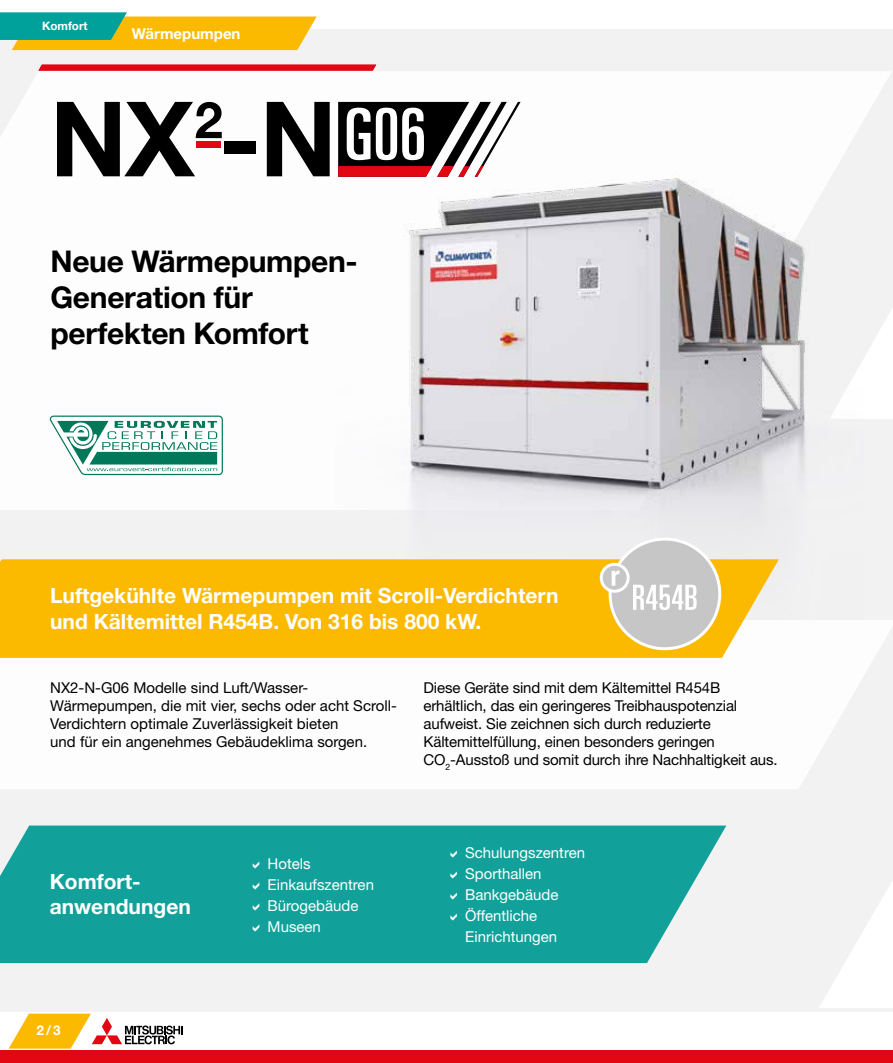
<style>
.page{position:relative;width:893px;height:1063px;background:#fff}
.page>*{position:absolute;margin:0;border:0;box-sizing:border-box;transform-origin:0 0}
.t1{font:700 104.25px "Helvetica Neue LT Std";color:#000}
.t2{font:ultra-condensed 71.55px "Univers LT Std";color:#fff}
.t3{font:700 50.7px "Helvetica Neue LT Std";color:#000}
.t4{font:700 30px/36px "Helvetica Neue LT Std";letter-spacing:-.01em;color:#000}
.t5{font:700 21px/25.2px "Helvetica Neue LT Std";color:#fff}
.t6{font:15px/18px "Helvetica Neue LT Std";letter-spacing:-.01em;color:#000}
.t7{font:15px/21px "Helvetica Neue LT Std";color:#fff}
.t8{font:700 15px "Helvetica Neue LT Std";color:#fff}
.t9{font:700 13.5px "Helvetica Neue LT Std";color:#fff}
.t10{font:700 11.55px "Helvetica Neue LT Std";color:#fff}
</style>
<div class="page">
<div style="left:0;top:30px;width:893px;height:1033px;background:#f2f2f2"></div>
<svg style="left:0;top:12px;width:317px;height:38px;background:#b6ba46"></svg>
<div style="left:0;top:1012px;width:893px;height:51px;background:#fff"></div>
<div style="left:0;top:1050px;width:893px;height:13px;background:#e30613"></div>
<svg style="left:9px;top:1014px;width:174px;height:35px"></svg>
<div style="left:0;top:72px;width:891px;height:438px;background:#fdfdfd"></div>
<div style="left:196px;top:142px;width:25px;height:6px;background:#e30613"></div>
<svg style="left:295px;top:102px;width:226px;height:75px"></svg>
<svg style="left:819px;top:881px;width:74px;height:127px"></svg>
<div style="left:0;top:826px;width:726px;height:137px;background:#12a19a"></div>
<svg style="left:38px;top:65px;width:338px;height:6px;background:#e30e1a"></svg>
<svg style="left:50px;top:416px;width:173px;height:59px"></svg>
<svg style="left:863px;top:307px;width:30px;height:112px"></svg>
<img style="left:336px;top:148px;width:527px;height:372px">
<div style="left:0;top:620px;width:893px;height:169px;background:#fdfdfd"></div>
<div style="left:0;top:559px;width:779px;height:99px;background:#fbba00"></div>
<svg style="left:601px;top:564px;width:27px;height:27px"></svg>
<div style="left:600px;top:563px;width:30px;height:30px;border:3px solid #fff;border-radius:50%"></div>
<svg style="left:607px;top:538px;width:114px;height:112px"></svg>
<svg style="left:450px;top:851px;width:7px;height:7px"></svg>
<svg style="left:450px;top:872px;width:7px;height:7px"></svg>
<svg style="left:450px;top:893px;width:7px;height:7px"></svg>
<svg style="left:450px;top:914px;width:7px;height:7px"></svg>
<svg style="left:253px;top:861px;width:7px;height:7px"></svg>
<svg style="left:253px;top:882px;width:7px;height:7px"></svg>
<svg style="left:253px;top:903px;width:7px;height:7px"></svg>
<svg style="left:253px;top:924px;width:7px;height:7px"></svg>
<p class="t10" style="left:42px;top:19px;width:47px">Komfort</p>
<p class="t8" style="left:132px;top:24px;width:110px">Wärmepumpen</p>
<h1 class="t1" style="left:50px;top:75px;width:289px">NX -N</h1>
<h3 class="t3" style="left:195px;top:89px;width:30px">2</h3>
<h2 class="t2" style="left:344px;top:94px;width:84px">G06</h2>
<h3 class="t4" style="left:50px;top:242px;width:309px">Neue Wärmepumpen-<br>Generation für perfekten Komfort</h3>
<h3 class="t5" style="left:50px;top:583px;width:510px">Luftgekühlte Wärmepumpen mit Scroll-Verdichtern und Kältemittel R454B. Von 316 bis 800 kW.</h3>
<p class="t6" style="left:50px;top:678px;width:348px">NX2-N-G06 Modelle sind Luft/Wasser-Wärmepumpen, die mit vier, sechs oder acht Scroll-Verdichtern optimale Zuverlässigkeit bieten<br>und für ein angenehmes Gebäudeklima sorgen.</p>
<p class="t6" style="left:424px;top:678px;width:356px">Diese Geräte sind mit dem Kältemittel R454B erhältlich, das ein geringeres Treibhauspotenzial aufweist. Sie zeichnen sich durch reduzierte Kältemittelfüllung, einen besonders geringen CO<sub>2</sub>-Ausstoß und somit durch ihre Nachhaltigkeit aus.</p>
<h3 class="t5" style="left:50px;top:869px;width:143px">Komfort&shy;anwendungen</h3>
<p class="t9" style="left:37px;top:1022px;width:26px">2/3</p>
<p class="t7" style="left:268px;top:853px;width:108px">Hotels<br>Einkaufszentren<br>Bürogebäude<br>Museen</p>
<p class="t7" style="left:465px;top:842px;width:122px">Schulungszentren<br>Sporthallen<br>Bankgebäude<br>Öffentliche<br>Einrichtungen</p>
</div>
